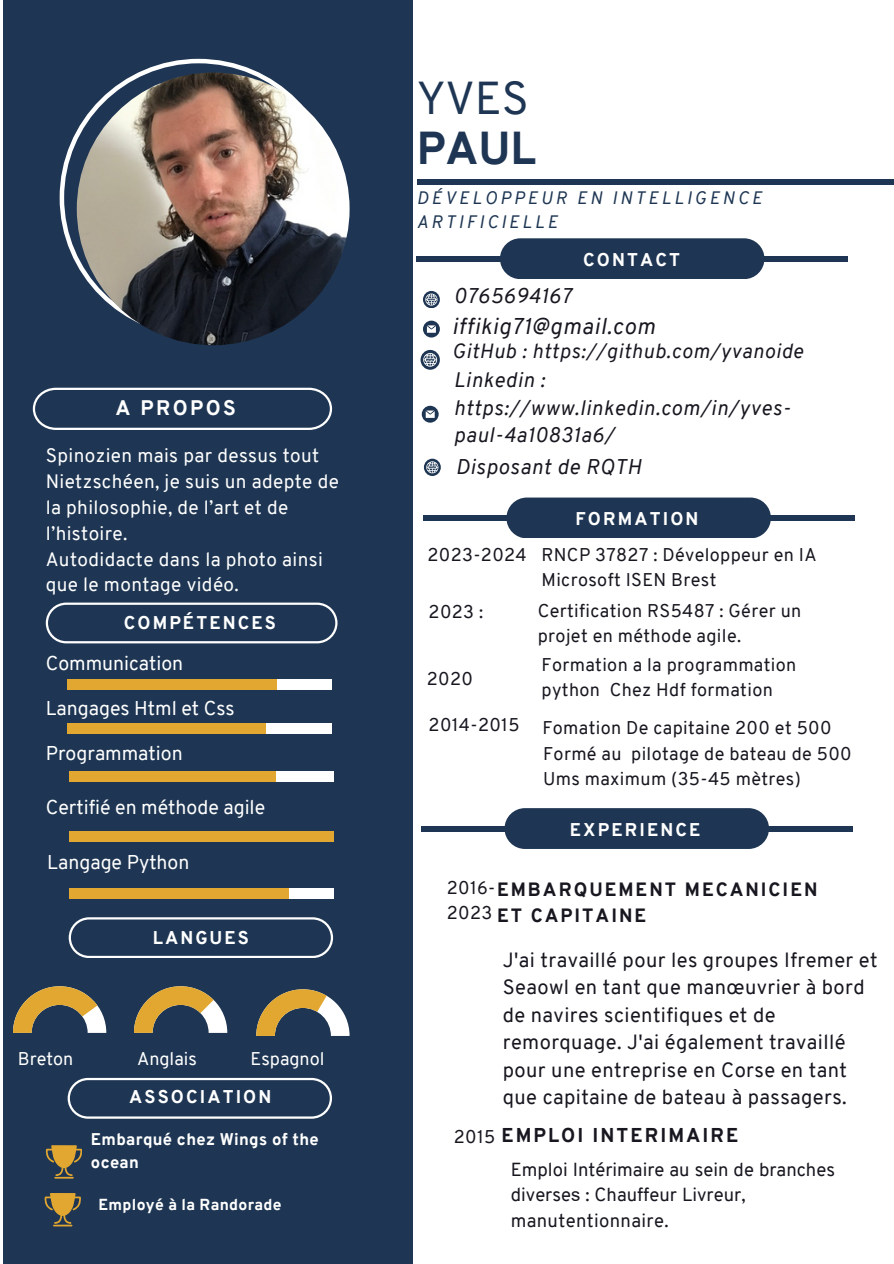
<style>
.page{position:relative;width:894px;height:1264px;background:#fff}
.page>*{position:absolute;margin:0;border:0;box-sizing:border-box;transform-origin:0 0}
.t1{font:45px "Overpass";color:#1e3653}
.t2{font:800 45px "Overpass";color:#1e3653}
.t3{font:italic 22.35px "Overpass";letter-spacing:.035em;color:#18161f}
.t4{font:italic 20.85px "Overpass";letter-spacing:.035em;color:#18161f}
.t5{font:italic 20.55px/27.8px "Overpass";letter-spacing:.035em;color:#18161f}
.t6{font:800 20.55px "Overpass";letter-spacing:.115em;color:#fff}
.t7{font:20.1px/27.5px "Overpass";letter-spacing:.02em;color:#18161f}
.t8{font:italic 19.95px "Overpass";letter-spacing:.035em;color:#18161f}
.t9{font:19.5px "Overpass";color:#fff}
.t10{font:800 19.5px "Overpass";letter-spacing:.105em;color:#18161f}
.t11{font:18.9px/25.8px "Overpass";letter-spacing:.02em;color:#fff}
.t12{font:800 18.75px "Overpass";letter-spacing:.105em;color:#18161f}
.t13{font:18.45px/25.2px "Overpass";color:#18161f}
.t14{font:18px/24.8px "Overpass";letter-spacing:.02em;color:#18161f}
.t15{font:800 18px "Overpass";letter-spacing:.115em;color:#fff}
.t16{font:18px "Overpass";color:#fff}
.t17{font:italic 17.55px/23.7px "Overpass";letter-spacing:.18em;color:#1e3653}
.t18{font:800 16.5px/22.6px "Overpass";letter-spacing:.02em;color:#fff}
.t19{font:800 15.6px "Overpass";letter-spacing:.02em;color:#fff}
.s1{font-weight:400;font-size:18px}
.s2{font-family:"Arial"}
</style>
<div class="page">
<div style="left:3px;top:0;width:409px;height:1263px;background:#1e3653"></div>
<svg style="left:60px;top:59px;width:277px;height:277px"></svg>
<img style="left:77px;top:73px;width:272px;height:272px;border-radius:50%">
<div style="left:416px;top:179px;width:477px;height:6px;background:#1e3653"></div>
<div style="left:421px;top:825px;width:111px;height:6px;background:#1e3653"></div>
<div style="left:504px;top:808px;width:264px;height:41px;background:#1e3653;border-radius:20px"></div>
<div style="left:740px;top:825px;width:112px;height:6px;background:#1e3653"></div>
<div style="left:416px;top:256px;width:112px;height:5px;background:#1e3653"></div>
<div style="left:500px;top:238px;width:264px;height:41px;background:#1e3653;border-radius:20px"></div>
<div style="left:736px;top:256px;width:111px;height:5px;background:#1e3653"></div>
<svg style="left:423px;top:320px;width:17px;height:17px"></svg>
<svg style="left:424px;top:458px;width:16px;height:17px"></svg>
<svg style="left:33px;top:388px;width:299px;height:42px"></svg>
<svg style="left:46px;top:602px;width:291px;height:41px"></svg>
<div style="left:68px;top:679px;width:264px;height:10px;background:#fff"></div>
<div style="left:68px;top:679px;width:208px;height:10px;background:#e1a730"></div>
<div style="left:68px;top:723px;width:264px;height:10px;background:#fff"></div>
<div style="left:68px;top:723px;width:198px;height:10px;background:#e1a730"></div>
<div style="left:69px;top:771px;width:264px;height:11px;background:#fff"></div>
<div style="left:69px;top:771px;width:206px;height:11px;background:#e1a730"></div>
<div style="left:69px;top:830px;width:264px;height:11px;background:#e1a730"></div>
<svg style="left:69px;top:917px;width:264px;height:40px"></svg>
<svg style="left:256px;top:989px;width:93px;height:46px"></svg>
<svg style="left:134px;top:986px;width:93px;height:46px"></svg>
<svg style="left:68px;top:1077px;width:264px;height:41px"></svg>
<svg style="left:46px;top:1145px;width:36px;height:33px"></svg>
<svg style="left:44px;top:1193px;width:36px;height:33px"></svg>
<svg style="left:13px;top:986px;width:93px;height:46px"></svg>
<div style="left:69px;top:888px;width:264px;height:11px;background:#fff"></div>
<div style="left:69px;top:888px;width:219px;height:11px;background:#e1a730"></div>
<svg style="left:420px;top:350px;width:19px;height:20px"></svg>
<svg style="left:423px;top:291px;width:17px;height:17px"></svg>
<div style="left:423px;top:515px;width:111px;height:6px;background:#1e3653"></div>
<div style="left:506px;top:497px;width:264px;height:41px;background:#1e3653;border-radius:20px"></div>
<div style="left:742px;top:515px;width:111px;height:6px;background:#1e3653"></div>
<svg style="left:421px;top:406px;width:17px;height:16px"></svg>
<p class="t6" style="left:115px;top:400px;width:122px">A PROPOS</p>
<p class="t11" style="left:46px;top:444px;width:294px">Spinozien mais par dessus tout<br>Nietzschéen, je suis un adepte de la philosophie, de l’art et de l’histoire.</p>
<p class="t11" style="left:46px;top:548px;width:278px">Autodidacte dans la photo ainsi que le montage vidéo.</p>
<p class="t15" style="left:124px;top:616px;width:153px">COMPÉTENCES</p>
<p class="t9" style="left:46px;top:655px;width:139px">Communication</p>
<p class="t9" style="left:46px;top:700px;width:190px">Langages Html et Css</p>
<p class="t9" style="left:46px;top:745px;width:138px">Programmation</p>
<p class="t9" style="left:46px;top:799px;width:221px">Certifié en méthode agile</p>
<p class="t9" style="left:47px;top:854px;width:144px">Langage Python</p>
<p class="t15" style="left:153px;top:930px;width:98px">LANGUES</p>
<p class="t16" style="left:18px;top:1051px;width:57px">Breton</p>
<p class="t16" style="left:137px;top:1051px;width:61px">Anglais</p>
<p class="t16" style="left:250px;top:1051px;width:75px">Espagnol</p>
<p class="t15" style="left:129px;top:1089px;width:144px">ASSOCIATION</p>
<p class="t18" style="left:91px;top:1129px;width:229px">Embarqué chez Wings of the ocean</p>
<p class="t19" style="left:99px;top:1198px;width:184px">Employé à la Randorade</p>
<p class="t1" style="left:416px;top:80px;width:114px">YVES</p>
<p class="t2" style="left:416px;top:130px;width:121px">PAUL</p>
<p class="t17" style="left:416px;top:188px;width:346px">DÉVELOPPEUR EN INTELLIGENCE<br>ARTIFICIELLE</p>
<p class="t4" style="left:453px;top:287px;width:119px">0765694167</p>
<p class="t15" style="left:583px;top:252px;width:98px">CONTACT</p>
<p class="t3" style="left:452px;top:317px;width:204px">iffikig71@gmail.com</p>
<p class="t5" style="left:453px;top:368px;width:338px">Linkedin : https://www.linkedin.com/in/yves&shy;paul-4a10831a6/</p>
<p class="t8" style="left:452px;top:343px;width:352px">GitHub : https://github.com/yvanoide</p>
<p class="t4" style="left:455px;top:458px;width:187px">Disposant de RQTH</p>
<p class="t15" style="left:575px;top:512px;width:124px">FORMATION</p>
<p class="t14" style="left:427px;top:544px;width:101px">2023-2024</p>
<p class="t14" style="left:541px;top:544px;width:276px">RNCP 37827 : Développeur en IA<br>Microsoft ISEN Brest</p>
<p class="t14" style="left:428px;top:601px;width:56px">2023 :</p>
<p class="t14" style="left:537px;top:600px;width:265px">Certification RS5487 : Gérer un projet en méthode agile.</p>
<p class="t14" style="left:426px;top:668px;width:48px">2020</p>
<p class="t14" style="left:428px;top:714px;width:92px">2014-2015</p>
<p class="t14" style="left:541px;top:654px;width:256px">Formation a la programmation python Chez Hdf formation</p>
<p class="t14" style="left:542px;top:716px;width:291px">Fomation De capitaine 200 et 500</p>
<p class="t14" style="left:543px;top:743px;width:310px">Formé au pilotage de bateau de 500<br>Ums maximum (35-45 mètres)</p>
<p class="t15" style="left:569px;top:822px;width:132px">EXPERIENCE</p>
<p class="t14" style="left:446px;top:877px;width:50px">2016-</p>
<p class="t14" style="left:446px;top:901px;width:47px">2023</p>
<p class="t12" style="left:497px;top:882px;width:322px">EMBARQUEMENT MECANICIEN</p>
<p class="t12" style="left:497px;top:907px;width:151px">ET CAPITAINE</p>
<p class="t7" style="left:502px;top:948px;width:376px">J'ai travaillé pour les groupes Ifremer et Seaowl en tant que manœuvrier à bord de navires scientifiques et de remorquage. J'ai également travaillé pour une entreprise en Corse en tant que capitaine de bateau à passagers.</p>
<p class="t10" style="left:453px;top:1127px;width:286px"><span class="s1">2015</span> EMPLOI INTERIMAIRE</p>
<p class="t13" style="left:510px;top:1158px;width:325px">Emploi Intérimaire au sein de branches diverse<span class="s2">s</span> : Chauffeur Livreur, manutentionnaire.</p>
</div>
